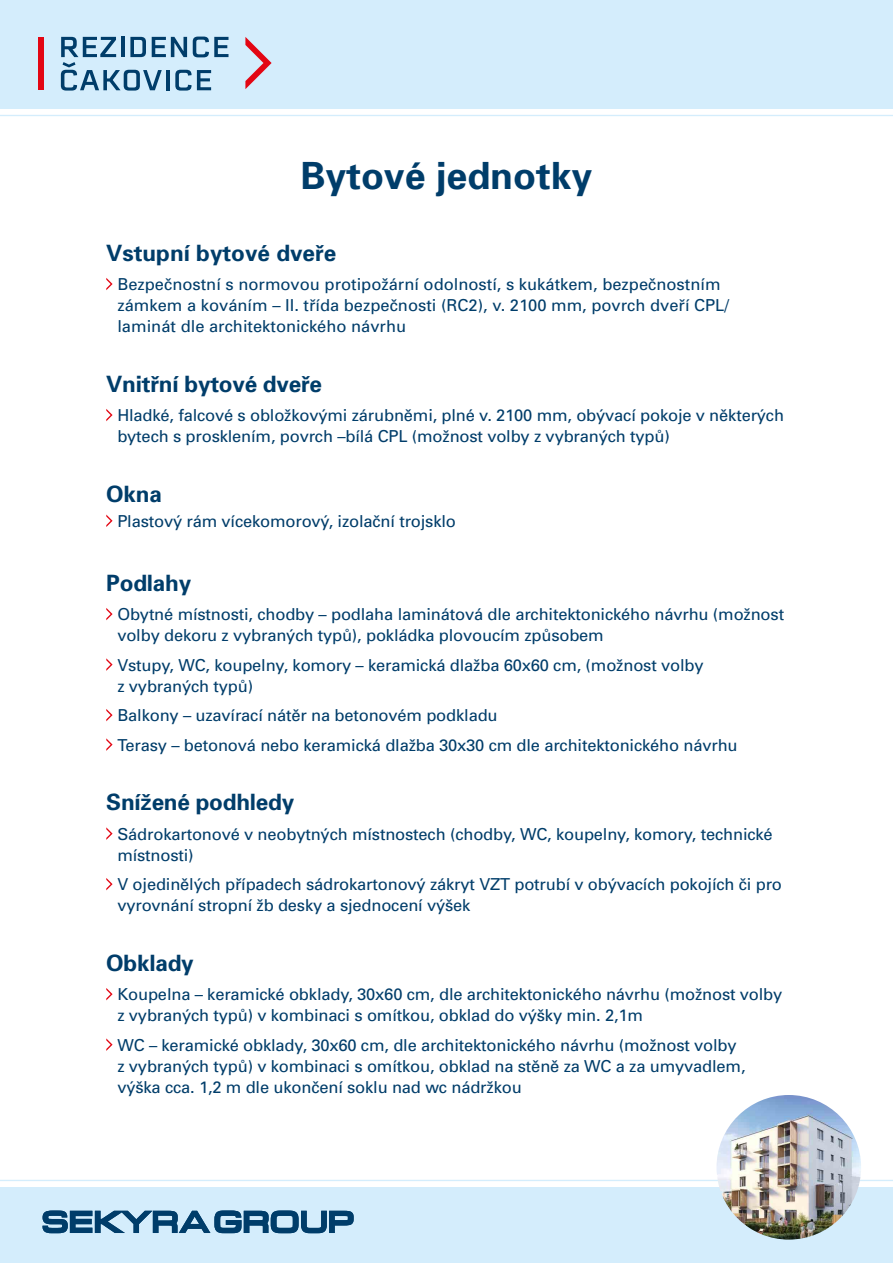
<style>
.page{position:relative;width:893px;height:1263px;background:#fff}
.page>*{position:absolute;margin:0;border:0;box-sizing:border-box;transform-origin:0 0}
.t1{font:700 37.5px "Univers CE";color:#003d6a}
.t2{font:700 22.5px "Univers CE";letter-spacing:-.01em;color:#003d6a}
.t3{font:16.5px/21px "Univers CE";letter-spacing:-.01em;color:#003d6a}
</style>
<div class="page">
<div style="left:0;top:1187px;width:893px;height:76px;background:#d4edfc"></div>
<hr style="left:0;top:1180px;width:893px;height:1px;background:#d4edfc">
<div style="left:0;top:0;width:893px;height:108px;background:#d4edfc"></div>
<hr style="left:0;top:115px;width:893px;height:1px;background:#d4edfc">
<img style="left:716px;top:1095px;width:145px;height:144px;border-radius:72px">
<svg style="left:43px;top:1210px;width:311px;height:23px"></svg>
<svg style="left:106px;top:278px;width:7px;height:12px"></svg>
<svg style="left:106px;top:409px;width:7px;height:12px"></svg>
<svg style="left:106px;top:514px;width:7px;height:13px"></svg>
<svg style="left:106px;top:608px;width:7px;height:12px"></svg>
<svg style="left:106px;top:658px;width:7px;height:13px"></svg>
<svg style="left:106px;top:709px;width:7px;height:12px"></svg>
<svg style="left:106px;top:738px;width:7px;height:13px"></svg>
<svg style="left:106px;top:827px;width:7px;height:13px"></svg>
<svg style="left:106px;top:878px;width:7px;height:12px"></svg>
<svg style="left:106px;top:988px;width:7px;height:12px"></svg>
<svg style="left:106px;top:1038px;width:7px;height:13px"></svg>
<div style="left:38px;top:37px;width:6px;height:52px;background:#e30613"></div>
<svg style="left:245px;top:37px;width:27px;height:52px"></svg>
<svg style="left:61px;top:37px;width:167px;height:54px"></svg>
<h1 class="t1" style="left:301px;top:154px;width:293px">Bytové jednotky</h1>
<h2 class="t2" style="left:106px;top:240px;width:232px">Vstupní bytové dveře</h2>
<p class="t3" style="left:117px;top:274px;width:613px">Bezpečnostní s normovou protipožární odolností, s kukátkem, bezpečnostním zámkem a kováním – II. třída bezpečnosti (RC2), v. 2100 mm, povrch dveří CPL/ laminát dle architektonického návrhu</p>
<h2 class="t2" style="left:106px;top:371px;width:217px">Vnitřní bytové dveře</h2>
<p class="t3" style="left:117px;top:405px;width:668px">Hladké, falcové s obložkovými zárubněmi, plné v. 2100 mm, obývací pokoje v některých bytech s prosklením, povrch –bílá CPL (možnost volby z vybraných typů)</p>
<h2 class="t2" style="left:106px;top:481px;width:57px">Okna</h2>
<p class="t3" style="left:117px;top:511px;width:340px">Plastový rám vícekomorový, izolační trojsklo</p>
<h2 class="t2" style="left:106px;top:570px;width:86px">Podlahy</h2>
<p class="t3" style="left:117px;top:604px;width:668px">Obytné místnosti, chodby – podlaha laminátová dle architektonického návrhu (možnost volby dekoru z vybraných typů), pokládka plovoucím způsobem</p>
<p class="t3" style="left:117px;top:655px;width:588px">Vstupy, WC, koupelny, komory – keramická dlažba 60x60 cm, (možnost volby z vybraných typů)</p>
<p class="t3" style="left:117px;top:701px;width:622px;line-height:29.5px">Balkony – uzavírací nátěr na betonovém podkladu<br>Terasy – betonová nebo keramická dlažba 30x30 cm dle architektonického návrhu</p>
<h2 class="t2" style="left:106px;top:790px;width:189px">Snížené podhledy</h2>
<p class="t3" style="left:117px;top:824px;width:657px">Sádrokartonové v neobytných místnostech (chodby, WC, koupelny, komory, technické místnosti)</p>
<p class="t3" style="left:117px;top:874px;width:666px">V ojedinělých případech sádrokartonový zákryt VZT potrubí v obývacích pokojích či pro vyrovnání stropní žb desky a sjednocení výšek</p>
<h2 class="t2" style="left:106px;top:950px;width:89px">Obklady</h2>
<p class="t3" style="left:117px;top:984px;width:666px">Koupelna – keramické obklady, 30x60 cm, dle architektonického návrhu (možnost volby z vybraných typů) v kombinaci s omítkou, obklad do výšky min. 2,1m</p>
<p class="t3" style="left:117px;top:1035px;width:630px">WC – keramické obklady, 30x60 cm, dle architektonického návrhu (možnost volby z vybraných typů) v kombinaci s omítkou, obklad na stěně za WC a za umyvadlem, výška cca. 1,2 m dle ukončení soklu nad wc nádržkou</p>
</div>
